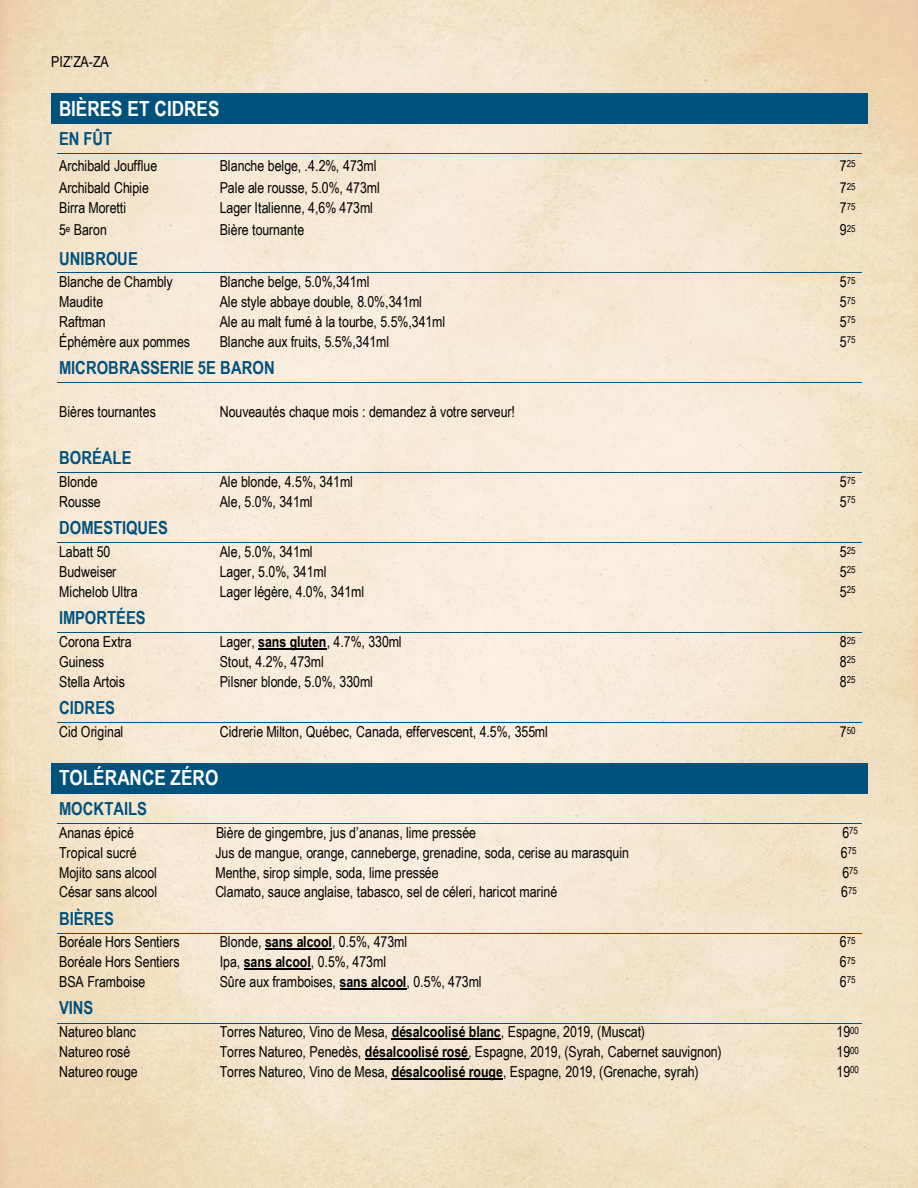
<style>
.page{position:relative;width:918px;height:1188px;background:#fff}
.page>*{position:absolute;margin:0;border:0;box-sizing:border-box;transform-origin:0 0}
.t1{font:700 20.85px "Arial Narrow";color:#fff}
.t2{font:700 18px "Arial Narrow";color:#00527d}
.t3{font:15.15px "Arial Narrow";letter-spacing:-.005em;color:#000}
.t4{font:9.75px "Arial Narrow";letter-spacing:-.01em;color:#000}
.s1{font-size:15.15px}
.s2{font-weight:700}
</style>
<div class="page">
<img style="left:0;top:0;width:918px;height:1188px">
<div style="left:59px;top:93px;width:800px;height:31px;background:#00527d"></div>
<hr style="left:57px;top:153px;width:804px;height:1px;background:#00527d">
<hr style="left:57px;top:273px;width:804px;height:1px;background:#00527d">
<hr style="left:57px;top:382px;width:804px;height:1px;background:#00527d">
<hr style="left:57px;top:472px;width:804px;height:1px;background:#00527d">
<hr style="left:57px;top:542px;width:804px;height:1px;background:#00527d">
<hr style="left:57px;top:632px;width:804px;height:1px;background:#00527d">
<hr style="left:258px;top:649px;width:69px;height:1px;background:#000">
<hr style="left:57px;top:722px;width:804px;height:1px;background:#00527d">
<div style="left:59px;top:763px;width:800px;height:30px;background:#00527d"></div>
<hr style="left:57px;top:823px;width:804px;height:1px;background:#00527d">
<hr style="left:57px;top:933px;width:804px;height:1px;background:#00527d">
<hr style="left:265px;top:949px;width:67px;height:1px;background:#000">
<hr style="left:244px;top:969px;width:67px;height:1px;background:#000">
<hr style="left:340px;top:989px;width:67px;height:1px;background:#000">
<hr style="left:57px;top:1023px;width:804px;height:1px;background:#00527d">
<hr style="left:392px;top:1039px;width:109px;height:1px;background:#000">
<hr style="left:365px;top:1059px;width:103px;height:1px;background:#000">
<hr style="left:392px;top:1079px;width:111px;height:1px;background:#000">
<p class="t3" style="left:51px;top:53px;width:59px">PIZ’ZA-ZA</p>
<p class="t1" style="left:59px;top:96px;width:162px">BIÈRES ET CIDRES</p>
<p class="t2" style="left:59px;top:128px;width:55px">EN FÛT</p>
<p class="t3" style="left:59px;top:157px;width:100px">Archibald Joufflue</p>
<p class="t3" style="left:220px;top:157px;width:158px">Blanche belge, .4.2%, 473ml</p>
<p class="t4" style="left:840px;top:158px;width:17px"><span class="s1">7</span>25</p>
<p class="t3" style="left:59px;top:179px;width:91px">Archibald Chipie</p>
<p class="t3" style="left:220px;top:179px;width:162px">Pale ale rousse, 5.0%, 473ml</p>
<p class="t4" style="left:840px;top:181px;width:17px"><span class="s1">7</span>25</p>
<p class="t3" style="left:59px;top:199px;width:69px">Birra Moretti</p>
<p class="t3" style="left:220px;top:199px;width:155px">Lager Italienne, 4,6% 473ml</p>
<p class="t4" style="left:840px;top:200px;width:17px"><span class="s1">7</span>75</p>
<p class="t3" style="left:59px;top:221px;width:49px">5<sup>e</sup> Baron</p>
<p class="t3" style="left:220px;top:221px;width:86px">Bière tournante</p>
<p class="t4" style="left:840px;top:222px;width:17px"><span class="s1">9</span>25</p>
<p class="t2" style="left:59px;top:248px;width:80px">UNIBROUE</p>
<p class="t3" style="left:59px;top:273px;width:115px">Blanche de Chambly</p>
<p class="t3" style="left:220px;top:273px;width:151px">Blanche belge, 5.0%,341ml</p>
<p class="t4" style="left:840px;top:275px;width:17px"><span class="s1">5</span>75</p>
<p class="t3" style="left:59px;top:293px;width:46px">Maudite</p>
<p class="t3" style="left:220px;top:293px;width:204px">Ale style abbaye double, 8.0%,341ml</p>
<p class="t4" style="left:840px;top:294px;width:17px"><span class="s1">5</span>75</p>
<p class="t3" style="left:59px;top:313px;width:48px">Raftman</p>
<p class="t3" style="left:220px;top:313px;width:227px">Ale au malt fumé à la tourbe, 5.5%,341ml</p>
<p class="t4" style="left:840px;top:314px;width:17px"><span class="s1">5</span>75</p>
<p class="t3" style="left:59px;top:333px;width:132px">Éphémère aux pommes</p>
<p class="t3" style="left:220px;top:333px;width:171px">Blanche aux fruits, 5.5%,341ml</p>
<p class="t4" style="left:840px;top:334px;width:17px"><span class="s1">5</span>75</p>
<p class="t2" style="left:59px;top:357px;width:217px">MICROBRASSERIE 5E BARON</p>
<p class="t3" style="left:59px;top:403px;width:98px">Bières tournantes</p>
<p class="t3" style="left:220px;top:403px;width:297px">Nouveautés chaque mois : demandez à votre serveur!</p>
<p class="t2" style="left:59px;top:447px;width:74px">BORÉALE</p>
<p class="t3" style="left:59px;top:473px;width:40px">Blonde</p>
<p class="t3" style="left:220px;top:473px;width:135px">Ale blonde, 4.5%, 341ml</p>
<p class="t4" style="left:840px;top:475px;width:17px"><span class="s1">5</span>75</p>
<p class="t3" style="left:59px;top:493px;width:43px">Rousse</p>
<p class="t3" style="left:220px;top:493px;width:95px">Ale, 5.0%, 341ml</p>
<p class="t4" style="left:840px;top:494px;width:17px"><span class="s1">5</span>75</p>
<p class="t2" style="left:59px;top:518px;width:110px">DOMESTIQUES</p>
<p class="t3" style="left:59px;top:543px;width:53px">Labatt 50</p>
<p class="t3" style="left:220px;top:543px;width:95px">Ale, 5.0%, 341ml</p>
<p class="t4" style="left:840px;top:544px;width:17px"><span class="s1">5</span>25</p>
<p class="t3" style="left:59px;top:563px;width:59px">Budweiser</p>
<p class="t3" style="left:220px;top:563px;width:108px">Lager, 5.0%, 341ml</p>
<p class="t4" style="left:840px;top:564px;width:17px"><span class="s1">5</span>25</p>
<p class="t3" style="left:59px;top:583px;width:80px">Michelob Ultra</p>
<p class="t3" style="left:220px;top:583px;width:146px">Lager légère, 4.0%, 341ml</p>
<p class="t4" style="left:840px;top:584px;width:17px"><span class="s1">5</span>25</p>
<p class="t2" style="left:59px;top:607px;width:88px">IMPORTÉES</p>
<p class="t3" style="left:59px;top:633px;width:74px">Corona Extra</p>
<p class="t3" style="left:220px;top:633px;width:184px">Lager, <span class="s2">sans gluten</span>, 4.7%, 330ml</p>
<p class="t4" style="left:840px;top:634px;width:17px"><span class="s1">8</span>25</p>
<p class="t3" style="left:59px;top:653px;width:47px">Guiness</p>
<p class="t3" style="left:220px;top:653px;width:106px">Stout, 4.2%, 473ml</p>
<p class="t4" style="left:840px;top:654px;width:17px"><span class="s1">8</span>25</p>
<p class="t3" style="left:59px;top:673px;width:67px">Stella Artois</p>
<p class="t3" style="left:220px;top:673px;width:155px">Pilsner blonde, 5.0%, 330ml</p>
<p class="t4" style="left:840px;top:674px;width:17px"><span class="s1">8</span>25</p>
<p class="t2" style="left:59px;top:697px;width:57px">CIDRES</p>
<p class="t3" style="left:59px;top:723px;width:66px">Cid Original</p>
<p class="t3" style="left:220px;top:723px;width:330px">Cidrerie Milton, Québec, Canada, effervescent, 4.5%, 355ml</p>
<p class="t4" style="left:840px;top:724px;width:17px"><span class="s1">7</span>50</p>
<p class="t1" style="left:59px;top:766px;width:161px">TOLÉRANCE ZÉRO</p>
<p class="t2" style="left:59px;top:798px;width:89px">MOCKTAILS</p>
<p class="t3" style="left:59px;top:824px;width:76px">Ananas épicé</p>
<p class="t3" style="left:216px;top:824px;width:262px">Bière de gingembre, jus d’ananas, lime pressée</p>
<p class="t4" style="left:842px;top:825px;width:17px"><span class="s1">6</span>75</p>
<p class="t3" style="left:59px;top:844px;width:79px">Tropical sucré</p>
<p class="t3" style="left:215px;top:844px;width:415px">Jus de mangue, orange, canneberge, grenadine, soda, cerise au marasquin</p>
<p class="t4" style="left:841px;top:845px;width:17px"><span class="s1">6</span>75</p>
<p class="t3" style="left:59px;top:863px;width:100px">Mojito sans alcool</p>
<p class="t3" style="left:215px;top:863px;width:225px">Menthe, sirop simple, soda, lime pressée</p>
<p class="t4" style="left:842px;top:865px;width:17px"><span class="s1">6</span>75</p>
<p class="t3" style="left:59px;top:883px;width:100px">César sans alcool</p>
<p class="t3" style="left:215px;top:883px;width:343px">Clamato, sauce anglaise, tabasco, sel de céleri, haricot mariné</p>
<p class="t4" style="left:841px;top:885px;width:17px"><span class="s1">6</span>75</p>
<p class="t2" style="left:59px;top:908px;width:56px">BIÈRES</p>
<p class="t3" style="left:59px;top:933px;width:122px">Boréale Hors Sentiers</p>
<p class="t3" style="left:220px;top:933px;width:189px">Blonde, <span class="s2">sans alcool</span>, 0.5%, 473ml</p>
<p class="t4" style="left:840px;top:935px;width:17px"><span class="s1">6</span>75</p>
<p class="t3" style="left:59px;top:953px;width:122px">Boréale Hors Sentiers</p>
<p class="t3" style="left:220px;top:953px;width:168px">Ipa, <span class="s2">sans alcool</span>, 0.5%, 473ml</p>
<p class="t4" style="left:840px;top:955px;width:17px"><span class="s1">6</span>75</p>
<p class="t3" style="left:59px;top:973px;width:88px">BSA Framboise</p>
<p class="t3" style="left:220px;top:973px;width:263px">Sûre aux framboises, <span class="s2">sans alcool</span>, 0.5%, 473ml</p>
<p class="t4" style="left:840px;top:974px;width:17px"><span class="s1">6</span>75</p>
<p class="t2" style="left:59px;top:998px;width:36px">VINS</p>
<p class="t3" style="left:59px;top:1023px;width:79px">Natureo blanc</p>
<p class="t3" style="left:220px;top:1023px;width:427px">Torres Natureo, Vino de Mesa, <span class="s2">désalcoolisé blanc</span>, Espagne, 2019, (Muscat)</p>
<p class="t3" style="left:837px;top:1023px;width:24px">19<sup>00</sup></p>
<p class="t3" style="left:59px;top:1043px;width:73px">Natureo rosé</p>
<p class="t3" style="left:220px;top:1043px;width:503px">Torres Natureo, Penedès, <span class="s2">désalcoolisé rosé</span>, Espagne, 2019, (Syrah, Cabernet sauvignon)</p>
<p class="t3" style="left:837px;top:1043px;width:24px">19<sup>00</sup></p>
<p class="t3" style="left:59px;top:1063px;width:80px">Natureo rouge</p>
<p class="t3" style="left:220px;top:1063px;width:480px">Torres Natureo, Vino de Mesa, <span class="s2">désalcoolisé rouge</span>, Espagne, 2019, (Grenache, syrah)</p>
<p class="t3" style="left:837px;top:1063px;width:24px">19<sup>00</sup></p>
</div>
